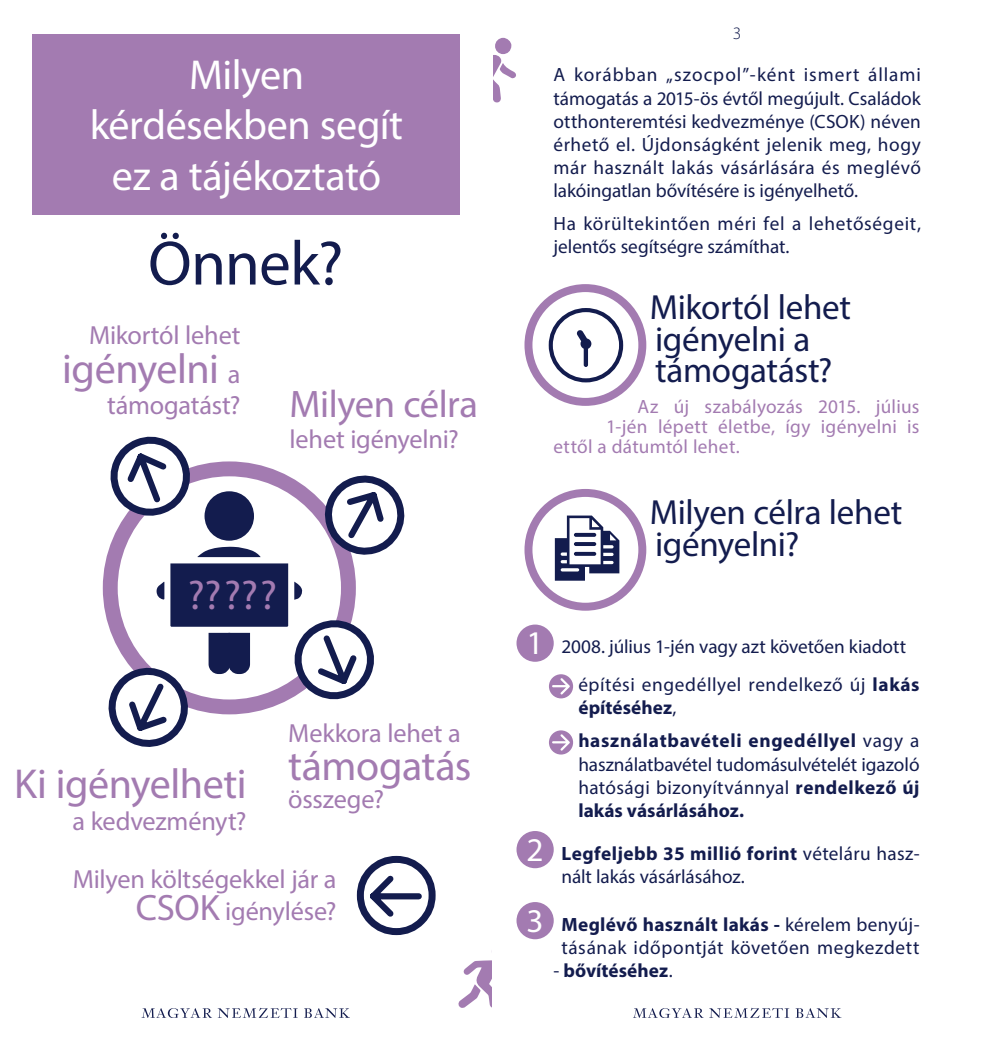
<style>
.page{position:relative;width:983px;height:1042px;background:#fff}
.page>*{position:absolute;margin:0;border:0;box-sizing:border-box;transform-origin:0 0}
.t1{font:63px "Myriad Pro";letter-spacing:-.01em;color:#131c4e}
.t2{font:42px/50.4px "Myriad Pro";letter-spacing:-.01em;color:#fff;text-align:center}
.t3{font:42px "Myriad Pro";letter-spacing:-.01em;color:#a37bb1}
.t4{font:41.65px "Myriad Pro";color:#a37bb1}
.t5{font:38.5px "Myriad Pro";letter-spacing:-.01em;color:#a37bb1}
.t6{font:35px/31.5px "Myriad Pro";letter-spacing:-.01em;color:#131c4e}
.t7{font:33.25px/71px "Myriad Pro";color:#fff}
.t8{font:26.25px/31.5px "Myriad Pro";letter-spacing:-.005em;color:#a37bb1;text-align:right}
.t9{font:19.25px/23.1px "Myriad Pro";letter-spacing:.01em;color:#131c4e}
.t10{font:19.25px "Myriad Pro";letter-spacing:.015em;color:#a37bb1}
.t11{font:19.25px/23.1px "Myriad Pro";letter-spacing:.03em;color:#131c4e}
.t12{font:700 19.25px/33.1px "Myriad Pro";letter-spacing:.03em;color:#131c4e}
.t13{font:700 19.25px "Myriad Pro";color:#131c4e}
.t14{font:300 17.5px "Myriad Pro";color:#131c4e}
.s1{font-size:26.25px}
.s2{font-size:36.75px}
.s3{font-weight:700}
.s4{font-weight:400}
</style>
<div class="page">
<div style="left:495px;top:38px;width:16px;height:16px;background:#a37bb1;border-radius:50%"></div>
<svg style="left:493px;top:55px;width:23px;height:48px"></svg>
<svg style="left:633px;top:1008px;width:208px;height:10px"></svg>
<svg style="left:458px;top:960px;width:33px;height:48px"></svg>
<div style="left:32px;top:34px;width:427px;height:180px;background:#a37bb1"></div>
<svg style="left:356px;top:855px;width:80px;height:81px"></svg>
<div style="left:548px;top:308px;width:75px;height:74px;border:4px solid #131c4e;border-radius:50%"></div>
<svg style="left:576px;top:330px;width:15px;height:37px"></svg>
<div style="left:524px;top:284px;width:122px;height:122px;border:8px solid #a37bb1;border-radius:50%"></div>
<svg style="left:554px;top:515px;width:65px;height:66px"></svg>
<svg style="left:573px;top:533px;width:23px;height:4px"></svg>
<hr style="left:573px;top:542px;width:23px;height:4px;background:#131c4e;border-radius:2px">
<svg style="left:573px;top:552px;width:23px;height:4px"></svg>
<div style="left:524px;top:489px;width:122px;height:122px;border:8px solid #a37bb1;border-radius:50%"></div>
<div style="left:516px;top:624px;width:37px;height:38px;background:#a37bb1;border-radius:50%"></div>
<svg style="left:549px;top:674px;width:24px;height:24px"></svg>
<svg style="left:549px;top:730px;width:24px;height:24px"></svg>
<div style="left:516px;top:831px;width:37px;height:37px;background:#a37bb1;border-radius:50%"></div>
<div style="left:516px;top:902px;width:37px;height:37px;background:#a37bb1;border-radius:50%"></div>
<svg style="left:141px;top:1008px;width:209px;height:10px"></svg>
<svg style="left:104px;top:436px;width:301px;height:311px"></svg>
<h2 class="t2" style="left:90px;top:49px;width:315px">Milyen kérdésekben segít ez a tájékoztató</h2>
<h1 class="t1" style="left:148px;top:224px;width:196px">Önnek?</h1>
<h3 class="t8" style="left:89px;top:319px;width:153px">Mikortól lehet</h3>
<h2 class="t3" style="left:62px;top:343px;width:180px">igényelni <span class="s1">a</span></h2>
<h3 class="t8" style="left:107px;top:389px;width:135px">támogatást?</h3>
<h3 class="t5" style="left:289px;top:380px;width:190px">Milyen célra</h3>
<h3 class="t8" style="left:289px;top:423px;width:171px">lehet igényelni?</h3>
<h3 class="t4" style="left:188px;top:569px;width:91px">?????</h3>
<h3 class="t8" style="left:288px;top:716px;width:174px">Mekkora lehet a</h3>
<h2 class="t3" style="left:288px;top:740px;width:185px">támogatás</h2>
<h3 class="t8" style="left:288px;top:783px;width:97px">összege?</h3>
<h2 class="t3" style="left:14px;top:758px;width:234px">Ki igényelheti</h2>
<h3 class="t8" style="left:73px;top:804px;width:175px">a kedvezményt?</h3>
<h3 class="t8" style="left:73px;top:863px;width:265px">Milyen költségekkel jár a<br><span class="s2">CSOK</span> igénylése?</h3>
<p class="t14" style="left:732px;top:24px;width:10px">3</p>
<p class="t9" style="left:553px;top:63px;width:369px;text-align:justify">A korábban „szocpol”-ként ismert állami támogatás a 2015-ös évtől megújult. Családok otthonteremtési kedvezménye (CSOK) néven érhető el. Újdonságként jelenik meg, hogy már használt lakás vásárlására és meglévő lakóingatlan bővítésére is igényelhető.</p>
<p class="t9" style="left:553px;top:212px;width:369px">Ha körültekintően méri fel a lehetőségeit, jelentős segítségre számíthat.</p>
<h3 class="t6" style="left:649px;top:291px;width:203px">Mikortól lehet igényelni a támogatást?</h3>
<p class="t10" style="left:637px;top:394px;width:283px">Az új szabályozás 2015. július</p>
<p class="t10" style="left:606px;top:414px;width:315px">1-jén lépett életbe, így igényelni is</p>
<p class="t10" style="left:553px;top:435px;width:188px">ettől a dátumtól lehet.</p>
<h3 class="t6" style="left:649px;top:496px;width:254px">Milyen célra lehet igényelni?</h3>
<h3 class="t7" style="left:526px;top:607px;width:19px">1</h3>
<h3 class="t7" style="left:526px;top:813px;width:19px">2<br>3</h3>
<p class="t9" style="left:578px;top:627px;width:343px;line-height:38px;text-indent:-17px">2008. július 1-jén vagy azt követően kiadott építési engedéllyel rendelkező új <span class="s3">lakás</span></p>
<p class="t12" style="left:578px;top:691px;width:342px">építéséhez<span class="s4">,<br></span>használatbavételi engedéllyel <span class="s4">vagy a</span></p>
<p class="t9" style="left:578px;top:752px;width:342px;text-align:justify">használatbavétel tudomásulvételét igazoló hatósági bizonyítvánnyal <span class="s3">rendelkező új lakás vásárlásához.</span></p>
<p class="t9" style="left:561px;top:841px;width:359px"><span class="s3">Legfeljebb 35 millió forint</span> vételáru hasz&shy;nált lakás vásárlásához.</p>
<p class="t11" style="left:561px;top:912px;width:359px"><span class="s3">Meglévő használt lakás -</span> kérelem benyúj&shy;tásának időpontját követően megkezdett</p>
<p class="t13" style="left:553px;top:958px;width:121px"><span class="s4">-</span> bővítéséhez<span class="s4">.</span></p>
</div>
